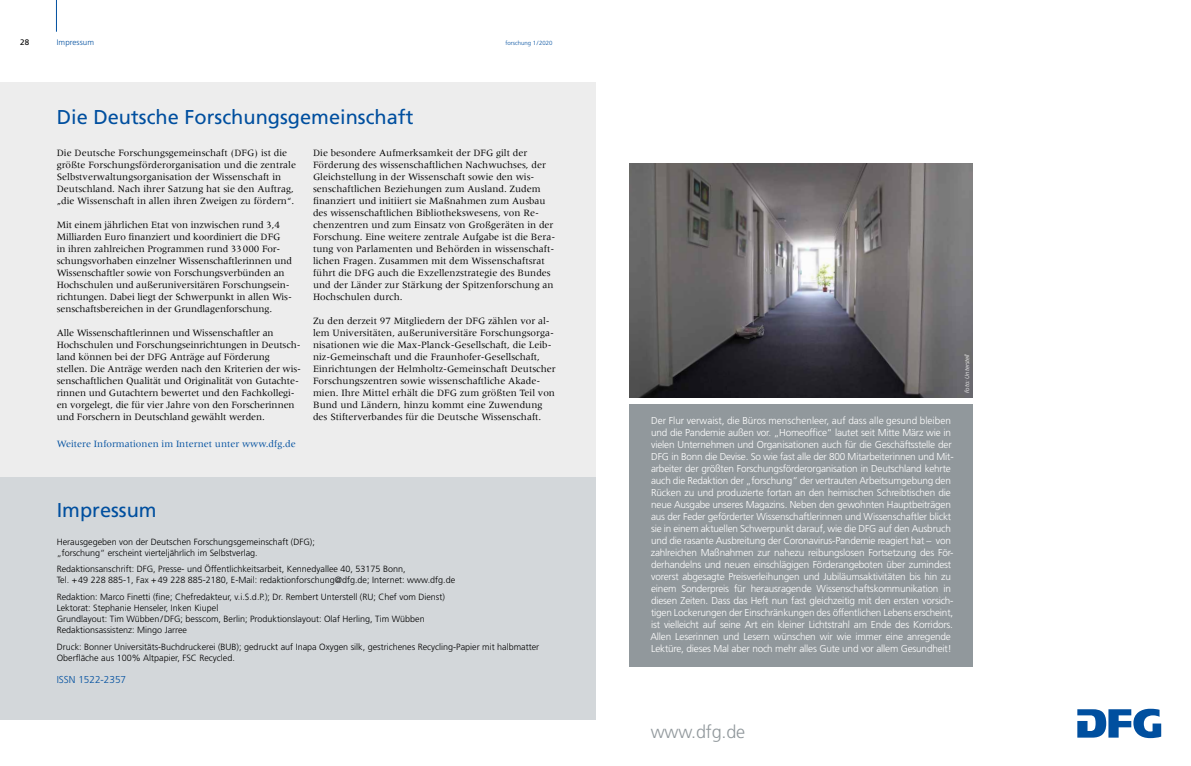
<style>
.page{position:relative;width:1191px;height:766px;background:#fff}
.page>*{position:absolute;margin:0;border:0;box-sizing:border-box;transform-origin:0 0}
.t1{font:20px "Frutiger LT Std";color:#004f9f}
.t2{font:300 18px "Frutiger LT Std";letter-spacing:-.01em;color:#91989c}
.t3{font:10px/12px "Meridien LT Std";color:#000}
.t4{font:300 10px/12px "Frutiger LT Std";letter-spacing:-.02em;color:#fff}
.t5{font:10px "Meridien LT Std";color:#004f9f}
.t6{font:300 10px "Frutiger LT Std";color:#004f9f}
.t7{font:300 9px/11px "Frutiger LT Std";color:#000}
.t8{font:300 8px "Frutiger LT Std";letter-spacing:.01em;color:#004f9f}
.t9{font:8px "Frutiger LT Std";color:#000}
.t10{font:300 6px "Frutiger LT Std";color:#004f9f}
.t11{font:italic 300 6px "Frutiger LT Std";color:#fff}
</style>
<div class="page">
<hr style="left:56px;top:0;width:1px;height:32px;background:#004f9f">
<div style="left:0;top:82px;width:595px;height:422px;background:#ededed"></div>
<div style="left:0;top:477px;width:595px;height:243px;background:#d3d7da"></div>
<svg style="left:1077px;top:708px;width:84px;height:30px"></svg>
<div style="left:629px;top:404px;width:343px;height:263px;background:#91989c"></div>
<img style="left:629px;top:163px;width:343px;height:234px">
<p class="t9" style="left:20px;top:37px;width:10px">28</p>
<p class="t8" style="left:57px;top:37px;width:39px">Impressum</p>
<p class="t10" style="left:505px;top:39px;width:49px">forschung 1/2020</p>
<h1 class="t1" style="left:57px;top:105px;width:358px">Die Deutsche Forschungsgemeinschaft</h1>
<p class="t3" style="left:57px;top:147px;width:241px">Die Deutsche Forschungsgemeinschaft (DFG) ist die größte Forschungsförderorganisation und die zentrale Selbstverwaltungsorganisation der Wissenschaft in Deutschland. Nach ihrer Satzung hat sie den Auftrag, „die Wissenschaft in allen ihren Zweigen zu fördern“.</p>
<p class="t3" style="left:57px;top:219px;width:237px">Mit einem jährlichen Etat von inzwischen rund 3,4<br>Milliarden Euro finanziert und koordiniert die DFG<br>in ihren zahlreichen Programmen rund 33000 For&shy;schungsvorhaben einzelner Wissenschaftlerinnen und Wissenschaftler sowie von Forschungsverbünden an Hochschulen und außeruniversitären Forschungsein&shy;richtungen. Dabei liegt der Schwerpunkt in allen Wis&shy;senschaftsbereichen in der Grundlagenforschung.</p>
<p class="t3" style="left:57px;top:327px;width:246px">Alle Wissenschaftlerinnen und Wissenschaftler an Hochschulen und Forschungseinrichtungen in Deutsch&shy;land können bei der DFG Anträge auf Förderung stellen. Die Anträge werden nach den Kriterien der wis&shy;senschaftlichen Qualität und Originalität von Gutachte&shy;rinnen und Gutachtern bewertet und den Fachkollegi&shy;en vorgelegt, die für vier Jahre von den Forscherinnen und Forschern in Deutschland gewählt werden.</p>
<p class="t5" style="left:57px;top:437px;width:240px">Weitere Informationen im Internet unter www.dfg.de</p>
<p class="t3" style="left:313px;top:147px;width:244px">Die besondere Aufmerksamkeit der DFG gilt der Förderung des wissenschaftlichen Nachwuchses, der Gleichstellung in der Wissenschaft sowie den wis&shy;senschaftlichen Beziehungen zum Ausland. Zudem finanziert und initiiert sie Maßnahmen zum Ausbau des wissenschaftlichen Bibliothekswesens, von Re&shy;chenzentren und zum Einsatz von Großgeräten in der Forschung. Eine weitere zentrale Aufgabe ist die Bera&shy;tung von Parlamenten und Behörden in wissenschaft&shy;lichen Fragen. Zusammen mit dem Wissenschaftsrat führt die DFG auch die Exzellenzstrategie des Bundes und der Länder zur Stärkung der Spitzenforschung an Hochschulen durch.</p>
<p class="t3" style="left:313px;top:315px;width:244px">Zu den derzeit 97 Mitgliedern der DFG zählen vor al&shy;lem Universitäten, außeruniversitäre Forschungsorga&shy;nisationen wie die Max-Planck-Gesellschaft, die Leib&shy;niz-Gemeinschaft und die Fraunhofer-Gesellschaft, Einrichtungen der Helmholtz-Gemeinschaft Deutscher Forschungszentren sowie wissenschaftliche Akade&shy;mien. Ihre Mittel erhält die DFG zum größten Teil von Bund und Ländern, hinzu kommt eine Zuwendung des Stifterverbandes für die Deutsche Wissenschaft.</p>
<h1 class="t1" style="left:57px;top:498px;width:102px">Impressum</h1>
<p class="t7" style="left:57px;top:536px;width:260px">Herausgegeben von der Deutschen Forschungsgemeinschaft (DFG); „forschung“ erscheint vierteljährlich im Selbstverlag.</p>
<p class="t7" style="left:57px;top:563px;width:400px">Redaktionsanschrift: DFG, Presse- und Öffentlichkeitsarbeit, Kennedyallee 40, 53175 Bonn,<br>Tel. +49 228 885-1, Fax +49 228 885-2180, E-Mail: redaktionforschung@dfg.de; Internet: www.dfg.de</p>
<p class="t7" style="left:57px;top:591px;width:390px">Redaktion: Marco Finetti (fine; Chefredakteur, v.i.S.d.P.); Dr. Rembert Unterstell (RU; Chef vom Dienst)<br>Lektorat: Stephanie Henseler, Inken Kiupel<br>Grundlayout: Tim Wübben/DFG; besscom, Berlin; Produktionslayout: Olaf Herling, Tim Wübben Redaktionsassistenz: Mingo Jarree</p>
<p class="t7" style="left:57px;top:641px;width:484px">Druck: Bonner Universitäts-Buchdruckerei (BUB); gedruckt auf Inapa Oxygen silk, gestrichenes Recycling-Papier mit halbmatter<br>Oberfläche aus 100% Altpapier, FSC Recycled.</p>
<p class="t6" style="left:57px;top:673px;width:71px">ISSN 1522-2357</p>
<p class="t4" style="left:650px;top:414px;width:305px">Der Flur verwaist, die Büros menschenleer, auf dass alle gesund bleiben und die Pandemie außen vor. „Homeoffice“ lautet seit Mitte März wie in vielen Unternehmen und Organisationen auch für die Geschäftsstelle der DFG in Bonn die Devise. So wie fast alle der 800 Mitarbeiterinnen und Mit&shy;arbeiter der größten Forschungsförderorganisation in Deutschland kehrte auch die Redaktion der „forschung“ der vertrauten Arbeitsumgebung den Rücken zu und produzierte fortan an den heimischen Schreibtischen die neue Ausgabe unseres Magazins. Neben den gewohnten Hauptbeiträgen aus der Feder geförderter Wissenschaftlerinnen und Wissenschaftler blickt sie in einem aktuellen Schwerpunkt darauf, wie die DFG auf den Ausbruch und die rasante Ausbreitung der Coronavirus-Pandemie reagiert hat – von zahlreichen Maßnahmen zur nahezu reibungslosen Fortsetzung des För&shy;derhandelns und neuen einschlägigen Förderangeboten über zumindest vorerst abgesagte Preisverleihungen und Jubiläumsaktivitäten bis hin zu einem Sonderpreis für herausragende Wissenschaftskommunikation in diesen Zeiten. Dass das Heft nun fast gleichzeitig mit den ersten vorsich&shy;tigen Lockerungen der Einschränkungen des öffentlichen Lebens erscheint, ist vielleicht auf seine Art ein kleiner Lichtstrahl am Ende des Korridors.<br>Allen Leserinnen und Lesern wünschen wir wie immer eine anregende Lektüre, dieses Mal aber noch mehr alles Gute und vor allem Gesundheit!</p>
<p class="t11" style="left:963px;top:393px;width:41px;rotate:-90deg">Foto: Unterstell</p>
<h2 class="t2" style="left:651px;top:721px;width:96px">www.dfg.de</h2>
</div>
